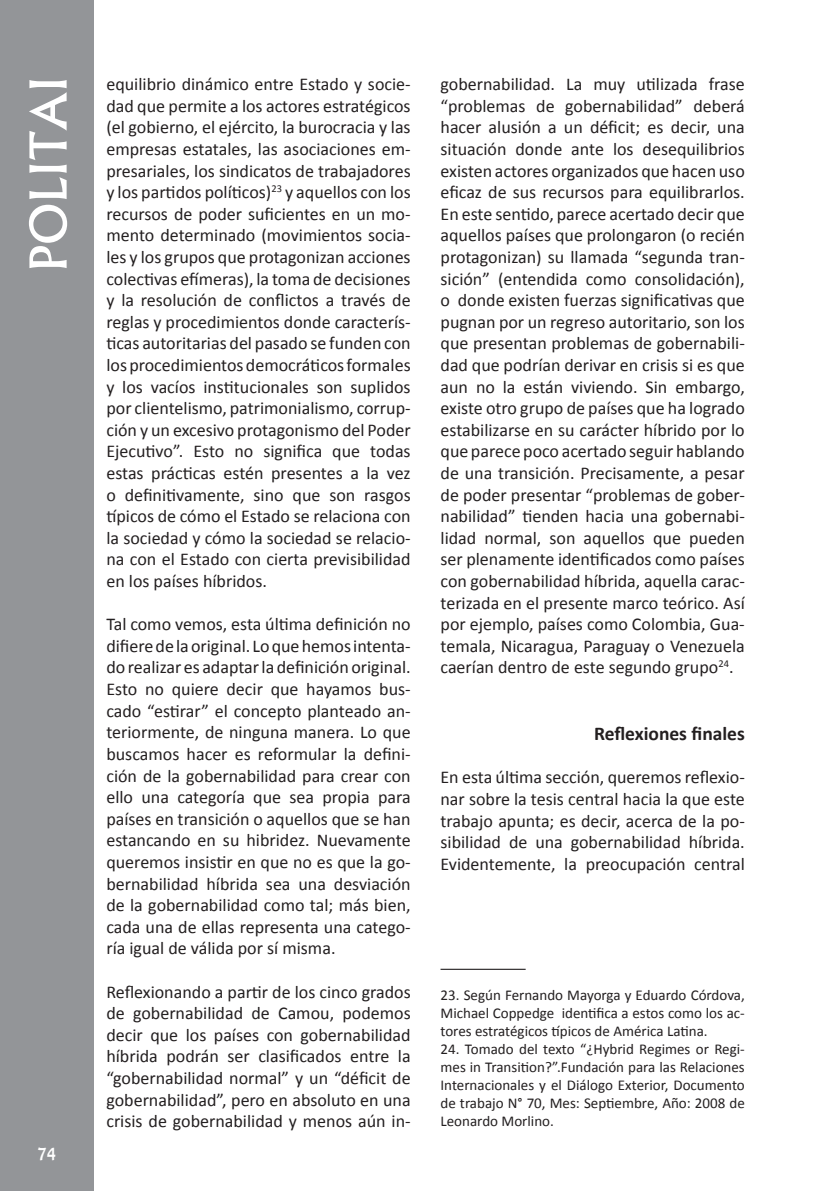
<style>
.page{position:relative;width:830px;height:1191px;background:#fff}
.page>*{position:absolute;margin:0;border:0;box-sizing:border-box;transform-origin:0 0}
.t1{font:54px "Narkisim";color:#fff}
.t2{font:22.5px "Narkisim";color:#fff}
.t3{font:700 19.5px "Calibri";color:#231f20}
.t4{font:18px/21.6px "Calibri";color:#231f20;text-align:justify}
.t5{font:15px/18px "Calibri";color:#231f20;text-align:justify}
</style>
<div class="page">
<div style="left:0;top:0;width:94px;height:1191px;background:#939598"></div>
<hr style="left:440px;top:968px;width:85px;height:2px;background:#231f20">
<h1 class="t1" style="left:27px;top:270px;width:195px;rotate:-90deg">POLITAI</h1>
<p class="t4" style="left:106px;top:72px;width:306px">equilibrio dinámico entre Estado y socie&shy;dad que permite a los actores estratégicos (el gobierno, el ejército, la burocracia y las empresas estatales, las asociaciones em&shy;presariales, los sindicatos de trabajadores y los partidos políticos)<sup>23</sup> y aquellos con los recursos de poder suficientes en un mo&shy;mento determinado (movimientos socia&shy;les y los grupos que protagonizan acciones colectivas efímeras), la toma de decisiones y la resolución de conflictos a través de reglas y procedimientos donde caracterís&shy;ticas autoritarias del pasado se funden con los procedimientos democráticos formales y los vacíos institucionales son suplidos por clientelismo, patrimonialismo, corrup&shy;ción y un excesivo protagonismo del Poder Ejecutivo”. Esto no significa que todas estas prácticas estén presentes a la vez o definitivamente, sino que son rasgos típicos de cómo el Estado se relaciona con la sociedad y cómo la sociedad se relacio&shy;na con el Estado con cierta previsibilidad en los países híbridos.</p>
<p class="t4" style="left:106px;top:612px;width:306px">Tal como vemos, esta última definición no difiere de la original. Lo que hemos intenta&shy;do realizar es adaptar la definición original.<br>Esto no quiere decir que hayamos bus&shy;cado “estirar” el concepto planteado an&shy;teriormente, de ninguna manera. Lo que buscamos hacer es reformular la defini&shy;ción de la gobernabilidad para crear con ello una categoría que sea propia para países en transición o aquellos que se han estancando en su hibridez. Nuevamente queremos insistir en que no es que la go&shy;bernabilidad híbrida sea una desviación de la gobernabilidad como tal; más bien, cada una de ellas representa una catego&shy;ría igual de válida por sí misma.</p>
<p class="t4" style="left:106px;top:980px;width:306px">Reflexionando a partir de los cinco grados de gobernabilidad de Camou, podemos decir que los países con gobernabilidad híbrida podrán ser clasificados entre la “gobernabilidad normal” y un “déficit de gobernabilidad”, pero en absoluto en una crisis de gobernabilidad y menos aún in-</p>
<p class="t2" style="left:37px;top:1143px;width:20px">74</p>
<p class="t4" style="left:440px;top:72px;width:306px">gobernabilidad. La muy utilizada frase “problemas de gobernabilidad” deberá hacer alusión a un déficit; es decir, una situación donde ante los desequilibrios existen actores organizados que hacen uso eficaz de sus recursos para equilibrarlos.<br>En este sentido, parece acertado decir que aquellos países que prolongaron (o recién protagonizan) su llamada “segunda tran&shy;sición” (entendida como consolidación), o donde existen fuerzas significativas que pugnan por un regreso autoritario, son los que presentan problemas de gobernabili&shy;dad que podrían derivar en crisis si es que aun no la están viviendo. Sin embargo, existe otro grupo de países que ha logrado estabilizarse en su carácter híbrido por lo que parece poco acertado seguir hablando de una transición. Precisamente, a pesar de poder presentar “problemas de gober&shy;nabilidad” tienden hacia una gobernabi&shy;lidad normal, son aquellos que pueden ser plenamente identificados como países con gobernabilidad híbrida, aquella carac&shy;terizada en el presente marco teórico. Así por ejemplo, países como Colombia, Gua&shy;temala, Nicaragua, Paraguay o Venezuela caerían dentro de este segundo grupo<sup>24</sup>.</p>
<p class="t3" style="left:593px;top:721px;width:152px">Reflexiones finales</p>
<p class="t4" style="left:440px;top:765px;width:306px">En esta última sección, queremos reflexio&shy;nar sobre la tesis central hacia la que este trabajo apunta; es decir, acerca de la po&shy;sibilidad de una gobernabilidad híbrida.<br>Evidentemente, la preocupación central</p>
<p class="t5" style="left:440px;top:985px;width:306px">23. Según Fernando Mayorga y Eduardo Córdova, Michael Coppedge identifica a estos como los ac&shy;tores estratégicos típicos de América Latina.</p>
<p class="t5" style="left:440px;top:1039px;width:305px">24. Tomado del texto “¿Hybrid Regimes or Regi&shy;mes in Transition?”.Fundación para las Relaciones Internacionales y el Diálogo Exterior, Documento de trabajo N° 70, Mes: Septiembre, Año: 2008 de Leonardo Morlino.</p>
</div>
